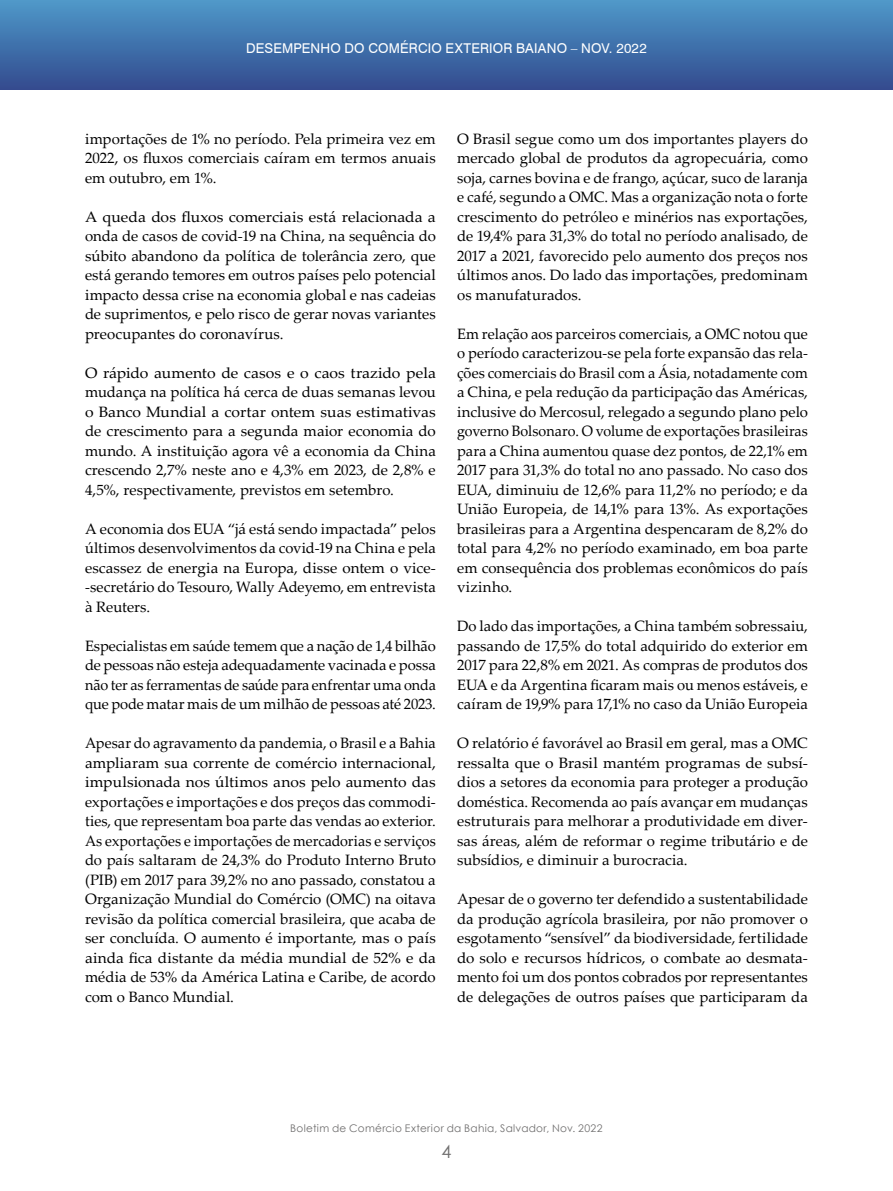
<style>
.page{position:relative;width:893px;height:1191px;background:#fff}
.page>*{position:absolute;margin:0;border:0;box-sizing:border-box;transform-origin:0 0}
.t1{font:18px "Century Gothic";color:#706f6f}
.t2{font:15px/19.5px "Palatino Linotype";color:#000;text-align:justify}
.t3{font:15px/19.5px "Palatino Linotype";color:#000;text-align:justify;scale:.96 1}
.t4{font:15px/19.5px "Palatino Linotype";color:#000;text-align:justify;scale:1.05 1}
.t5{font:13.5px "Swiss 721 BT";letter-spacing:.015em;color:#fff}
.t6{font:10.5px "Century Gothic";letter-spacing:.03em;color:#706f6f}
</style>
<div class="page">
<div style="left:0;top:0;width:893px;height:90px;background:linear-gradient(to bottom,#4e99c9,#334b8f)"></div>
<svg style="left:892px;top:0;width:1px;height:90px"></svg>
<p class="t5" style="left:246px;top:38px;width:402px">DESEMPENHO DO COMÉRCIO EXTERIOR BAIANO – NOV. 2022</p>
<p class="t2" style="left:85px;top:128px;width:352px">importações de 1% no período. Pela primeira vez em 2022, os fluxos comerciais caíram em termos anuais em outubro, em 1%.</p>
<p class="t4" style="left:85px;top:206px;width:336px">A queda dos fluxos comerciais está relacionada a onda de casos de covid-19 na China, na sequência do súbito abandono da política de tolerância zero, que está gerando temores em outros países pelo potencial impacto dessa crise na economia global e nas cadeias de suprimentos, e pelo risco de gerar novas variantes preocupantes do coronavírus.</p>
<p class="t4" style="left:85px;top:362px;width:336px">O rápido aumento de casos e o caos trazido pela mudança na política há cerca de duas semanas levou o Banco Mundial a cortar ontem suas estimativas de crescimento para a segunda maior economia do mundo. A instituição agora vê a economia da China crescendo 2,7% neste ano e 4,3% em 2023, de 2,8% e 4,5%, respectivamente, previstos em setembro.</p>
<p class="t2" style="left:85px;top:518px;width:352px">A economia dos EUA “já está sendo impactada” pelos últimos desenvolvimentos da covid-19 na China e pela escassez de energia na Europa, disse ontem o vice--secretário do Tesouro, Wally Adeyemo, em entrevista à Reuters.</p>
<p class="t2" style="left:85px;top:635px;width:352px">Especialistas em saúde temem que a nação de 1,4 bilhão de pessoas não esteja adequadamente vacinada e possa não ter as ferramentas de saúde para enfrentar uma onda que pode matar mais de um milhão de pessoas até 2023.</p>
<p class="t3" style="left:85px;top:733px;width:367px">Apesar do agravamento da pandemia, o Brasil e a Bahia ampliaram sua corrente de comércio internacional, impulsionada nos últimos anos pelo aumento das exportações e importações e dos preços das commodi&shy;ties, que representam boa parte das vendas ao exterior.<br>As exportações e importações de mercadorias e serviços do país saltaram de 24,3% do Produto Interno Bruto (PIB) em 2017 para 39,2% no ano passado, constatou a Organização Mundial do Comércio (OMC) na oitava revisão da política comercial brasileira, que acaba de ser concluída. O aumento é importante, mas o país ainda fica distante da média mundial de 52% e da média de 53% da América Latina e Caribe, de acordo com o Banco Mundial.</p>
<p class="t2" style="left:457px;top:128px;width:352px">O Brasil segue como um dos importantes players do mercado global de produtos da agropecuária, como soja, carnes bovina e de frango, açúcar, suco de laranja e café, segundo a OMC. Mas a organização nota o forte crescimento do petróleo e minérios nas exportações, de 19,4% para 31,3% do total no período analisado, de 2017 a 2021, favorecido pelo aumento dos preços nos últimos anos. Do lado das importações, predominam os manufaturados.</p>
<p class="t2" style="left:457px;top:323px;width:352px">Em relação aos parceiros comerciais, a OMC notou que o período caracterizou-se pela forte expansão das rela&shy;ções comerciais do Brasil com a Ásia, notadamente com a China, e pela redução da participação das Américas, inclusive do Mercosul, relegado a segundo plano pelo governo Bolsonaro. O volume de exportações brasileiras para a China aumentou quase dez pontos, de 22,1% em 2017 para 31,3% do total no ano passado. No caso dos EUA, diminuiu de 12,6% para 11,2% no período; e da União Europeia, de 14,1% para 13%. As exportações brasileiras para a Argentina despencaram de 8,2% do total para 4,2% no período examinado, em boa parte em consequência dos problemas econômicos do país vizinho.</p>
<p class="t2" style="left:457px;top:616px;width:352px">Do lado das importações, a China também sobressaiu, passando de 17,5% do total adquirido do exterior em 2017 para 22,8% em 2021. As compras de produtos dos EUA e da Argentina ficaram mais ou menos estáveis, e caíram de 19,9% para 17,1% no caso da União Europeia</p>
<p class="t2" style="left:457px;top:733px;width:352px">O relatório é favorável ao Brasil em geral, mas a OMC ressalta que o Brasil mantém programas de subsí&shy;dios a setores da economia para proteger a produção doméstica. Recomenda ao país avançar em mudanças estruturais para melhorar a produtividade em diver&shy;sas áreas, além de reformar o regime tributário e de subsídios, e diminuir a burocracia.</p>
<p class="t2" style="left:457px;top:889px;width:352px">Apesar de o governo ter defendido a sustentabilidade da produção agrícola brasileira, por não promover o esgotamento “sensível” da biodiversidade, fertilidade do solo e recursos hídricos, o combate ao desmata&shy;mento foi um dos pontos cobrados por representantes de delegações de outros países que participaram da</p>
<p class="t6" style="left:290px;top:1121px;width:314px">Boletim de Comércio Exterior da Bahia, Salvador, Nov. 2022</p>
<p class="t1" style="left:441px;top:1138px;width:11px">4</p>
</div>
